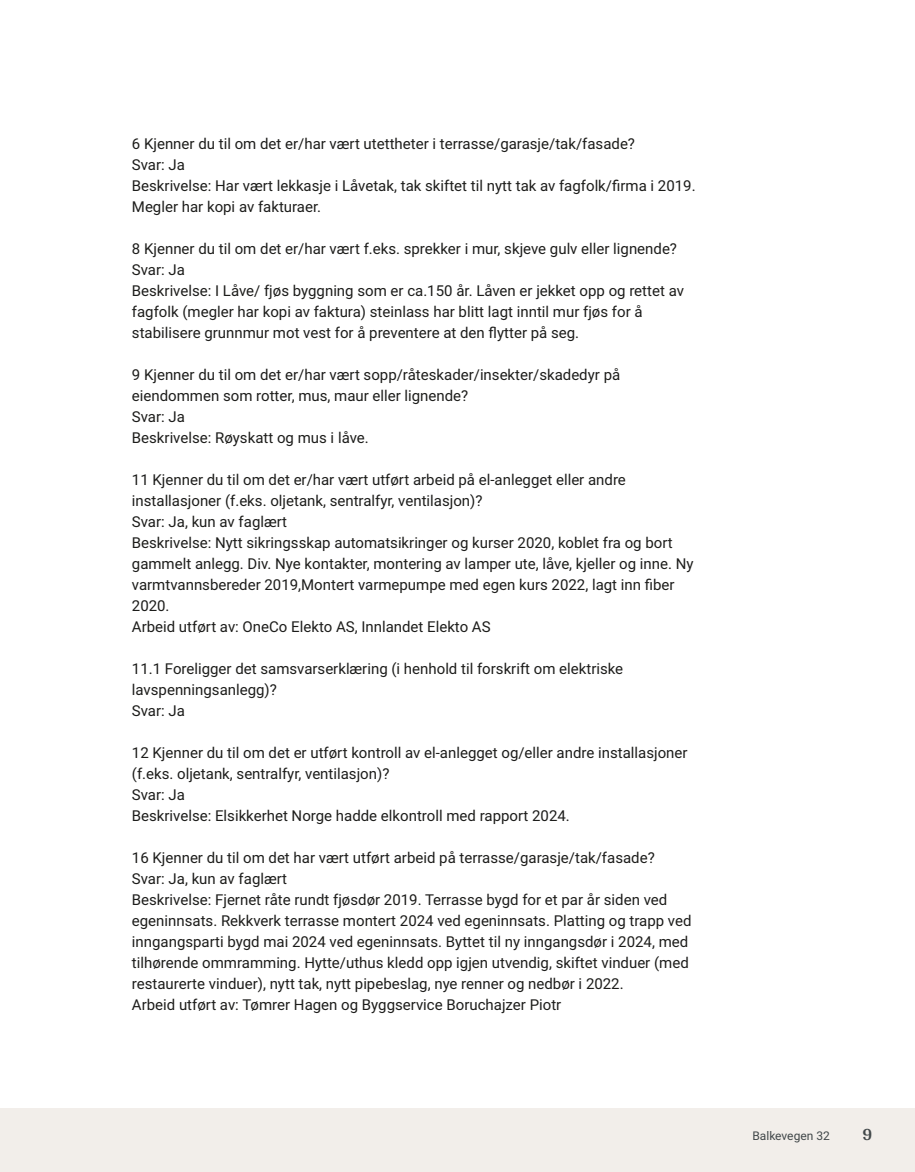
<style>
.page{position:relative;width:915px;height:1172px;background:#fff}
.page>*{position:absolute;margin:0;border:0;box-sizing:border-box;transform-origin:0 0}
.t1{font:700 18px "Arya";color:#414749}
.t2{font:15px/21px "Roboto";color:#1d1d1b}
.t3{font:12px "Roboto";color:#414749}
</style>
<div class="page">
<div style="left:0;top:1108px;width:914px;height:64px;background:#f2eeea"></div>
<p class="t2" style="left:132px;top:132px;width:565px">6 Kjenner du til om det er/har vært utettheter i terrasse/garasje/tak/fasade?<br>Svar: Ja<br>Beskrivelse: Har vært lekkasje i Låvetak, tak skiftet til nytt tak av fagfolk/firma i 2019.<br>Megler har kopi av fakturaer.</p>
<p class="t2" style="left:132px;top:237px;width:553px">8 Kjenner du til om det er/har vært f.eks. sprekker i mur, skjeve gulv eller lignende?<br>Svar: Ja<br>Beskrivelse: I Låve/ fjøs byggning som er ca.150 år. Låven er jekket opp og rettet av fagfolk (megler har kopi av faktura) steinlass har blitt lagt inntil mur fjøs for å stabilisere grunnmur mot vest for å preventere at den flytter på seg.</p>
<p class="t2" style="left:132px;top:363px;width:489px">9 Kjenner du til om det er/har vært sopp/råteskader/insekter/skadedyr på eiendommen som rotter, mus, maur eller lignende?<br>Svar: Ja<br>Beskrivelse: Røyskatt og mus i låve.</p>
<p class="t2" style="left:132px;top:468px;width:563px">11 Kjenner du til om det er/har vært utført arbeid på el‑anlegget eller andre installasjoner (f.eks. oljetank, sentralfyr, ventilasjon)?<br>Svar: Ja, kun av faglært<br>Beskrivelse: Nytt sikringsskap automatsikringer og kurser 2020, koblet fra og bort gammelt anlegg. Div. Nye kontakter, montering av lamper ute, låve, kjeller og inne. Ny varmtvannsbereder 2019,Montert varmepumpe med egen kurs 2022, lagt inn fiber 2020.<br>Arbeid utført av: OneCo Elekto AS, Innlandet Elekto AS</p>
<p class="t2" style="left:132px;top:657px;width:492px">11.1 Foreligger det samsvarserklæring (i henhold til forskrift om elektriske lavspenningsanlegg)?<br>Svar: Ja</p>
<p class="t2" style="left:132px;top:741px;width:557px">12 Kjenner du til om det er utført kontroll av el‑anlegget og/eller andre installasjoner (f.eks. oljetank, sentralfyr, ventilasjon)?<br>Svar: Ja<br>Beskrivelse: Elsikkerhet Norge hadde elkontroll med rapport 2024.</p>
<p class="t2" style="left:132px;top:846px;width:561px">16 Kjenner du til om det har vært utført arbeid på terrasse/garasje/tak/fasade?<br>Svar: Ja, kun av faglært<br>Beskrivelse: Fjernet råte rundt fjøsdør 2019. Terrasse bygd for et par år siden ved egeninnsats. Rekkverk terrasse montert 2024 ved egeninnsats. Platting og trapp ved inngangsparti bygd mai 2024 ved egeninnsats. Byttet til ny inngangsdør i 2024, med tilhørende ommramming. Hytte/uthus kledd opp igjen utvendig, skiftet vinduer (med restaurerte vinduer), nytt tak, nytt pipebeslag, nye renner og nedbør i 2022.<br>Arbeid utført av: Tømrer Hagen og Byggservice Boruchajzer Piotr</p>
<p class="t3" style="left:752px;top:1127px;width:79px">Balkevegen 32</p>
<p class="t1" style="left:862px;top:1123px;width:11px">9</p>
</div>
